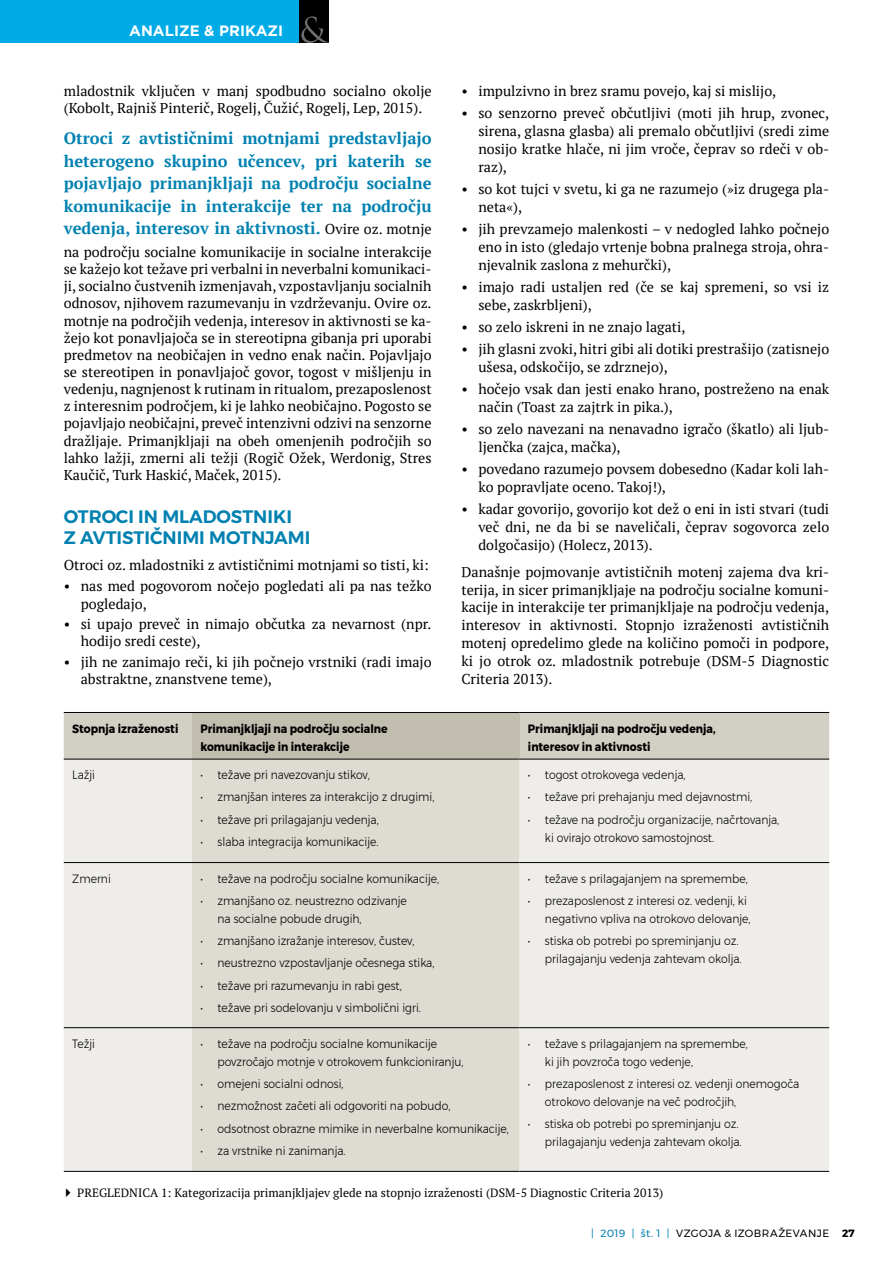
<style>
.page{position:relative;width:893px;height:1263px;background:#fff}
.page>*{position:absolute;margin:0;border:0;box-sizing:border-box;transform-origin:0 0}
.t1{font:600 18px/21.6px "Montserrat";color:#0081b0}
.t2{font:700 16.5px/22.5px "PT Serif";color:#0081b0;text-align:justify}
.t3{font:700 15px "Gotham";color:#fff}
.t4{font:14.25px/17.9px "PT Serif";color:#000}
.t5{font:300 12px/18px "Montserrat";color:#000;scale:.9 1}
.t6{font:700 12px/18px "Montserrat";color:#000;scale:.9 1}
.t7{font:12px "PT Serif";color:#000}
.t8{font:10.5px "Montserrat";letter-spacing:.04em;color:#000}
.t9{font:700 10.5px "Montserrat";color:#000}
.s1{font-weight:400;font-size:14.25px;color:#000}
.s2{color:#0081b0}
</style>
<div class="page">
<div style="left:0;top:0;width:299px;height:43px;background:#00abe6"></div>
<div style="left:299px;top:0;width:29px;height:43px;background:#000"></div>
<svg style="left:301px;top:16px;width:27px;height:27px"></svg>
<div style="left:64px;top:713px;width:765px;height:46px;background:#d2cfc4"></div>
<div style="left:192px;top:712px;width:327px;height:47px;background:#c1beaf"></div>
<div style="left:64px;top:760px;width:765px;height:411px;background:#efedea"></div>
<div style="left:192px;top:760px;width:327px;height:411px;background:#dddbd2"></div>
<hr style="left:64px;top:712px;width:128px;height:1px;background:#000">
<hr style="left:192px;top:712px;width:327px;height:1px;background:#000">
<hr style="left:519px;top:712px;width:310px;height:1px;background:#000">
<hr style="left:64px;top:759px;width:128px;height:1px;background:#000">
<hr style="left:192px;top:759px;width:327px;height:1px;background:#000">
<hr style="left:519px;top:759px;width:310px;height:1px;background:#000">
<hr style="left:64px;top:862px;width:128px;height:1px;background:#000">
<hr style="left:192px;top:862px;width:327px;height:1px;background:#000">
<hr style="left:519px;top:862px;width:310px;height:1px;background:#000">
<hr style="left:64px;top:1027px;width:128px;height:1px;background:#000">
<hr style="left:192px;top:1027px;width:327px;height:1px;background:#000">
<hr style="left:519px;top:1027px;width:310px;height:1px;background:#000">
<hr style="left:64px;top:1171px;width:128px;height:1px;background:#000">
<hr style="left:192px;top:1171px;width:327px;height:1px;background:#000">
<hr style="left:519px;top:1171px;width:310px;height:1px;background:#000">
<p class="t3" style="left:129px;top:21px;width:137px">ANALIZE &amp; PRI KAZI</p>
<p class="t4" style="left:64px;top:82px;width:369px;line-height:17.1px">mladostnik vključen v manj spodbudno socialno okolje (Kobolt, Rajniš Pinterič, Rogelj, Čužić, Rogelj, Lep, 2015).</p>
<p class="t2" style="left:64px;top:127px;width:369px">Otroci z avtističnimi motnjami predstavljajo heterogeno skupino učencev, pri katerih se pojavljajo primanjkljaji na področju socialne komunikacije in interakcije ter na področju vedenja, interesov in aktivnosti. <span class="s1">Ovire oz. motnje</span></p>
<p class="t4" style="left:64px;top:243px;width:369px;line-height:17.1px;text-align:justify">na področju socialne komunikacije in socialne interakcije se kažejo kot težave pri verbalni in neverbalni komunikaci&shy;ji, socialno čustvenih izmenjavah, vzpostavljanju socialnih odnosov, njihovem razumevanju in vzdrževanju. Ovire oz. motnje na področjih vedenja, interesov in aktivnosti se ka&shy;žejo kot ponavljajoča se in stereotipna gibanja pri uporabi predmetov na neobičajen in vedno enak način. Pojavljajo se stereotipen in ponavljajoč govor, togost v mišljenju in vedenju, nagnjenost k rutinam in ritualom, prezaposlenost z interesnim področjem, ki je lahko neobičajno. Pogosto se pojavljajo neobičajni, preveč intenzivni odzivi na senzorne dražljaje. Primanjkljaji na obeh omenjenih področjih so lahko lažji, zmerni ali težji (Rogič Ožek, Werdonig, Stres Kaučič, Turk Haskić, Maček, 2015).</p>
<p class="t1" style="left:64px;top:505px;width:230px">OTROCI IN MLADOSTNIKI<br>Z AVTISTIČN IMI MOTNJA</p>
<p class="t1" style="left:288px;top:527px;width:24px">MI</p>
<p class="t4" style="left:64px;top:556px;width:367px">Otroci oz. mladostniki z avtističnimi motnjami so tisti, ki:</p>
<p class="t4" style="left:81px;top:578px;width:352px;line-height:17.1px;text-indent:-17px">• nas med pogovorom nočejo pogledati ali pa nas težko pogledajo,</p>
<p class="t4" style="left:81px;top:615px;width:352px;line-height:17.1px;text-indent:-17px">• si upajo preveč in nimajo občutka za nevarnost (npr. hodijo sredi ceste),</p>
<p class="t4" style="left:81px;top:653px;width:352px;line-height:17.1px;text-indent:-17px">• jih ne zanimajo reči, ki jih počnejo vrstniki (radi imajo abstraktne, znanstvene teme),</p>
<p class="t4" style="left:461px;top:82px;width:316px">• impulzivno in brez sramu povejo, kaj si mislijo,</p>
<p class="t4" style="left:478px;top:104px;width:352px;text-align:justify;text-indent:-17px">• so senzorno preveč občutljivi (moti jih hrup, zvonec, sirena, glasna glasba) ali premalo občutljivi (sredi zime nosijo kratke hlače, ni jim vroče, čeprav so rdeči v ob&shy;raz),</p>
<p class="t4" style="left:478px;top:180px;width:352px;text-indent:-17px">• so kot tujci v svetu, ki ga ne razumejo (»iz drugega pla&shy;neta«),</p>
<p class="t4" style="left:478px;top:220px;width:352px;text-align:justify;text-indent:-17px">• jih prevzamejo malenkosti – v nedogled lahko počnejo eno in isto (gledajo vrtenje bobna pralnega stroja, ohra&shy;njevalnik zaslona z mehurčki),</p>
<p class="t4" style="left:478px;top:278px;width:352px;text-indent:-17px">• imajo radi ustaljen red (če se kaj spremeni, so vsi iz sebe, zaskrbljeni),</p>
<p class="t4" style="left:461px;top:318px;width:226px">• so zelo iskreni in ne znajo lagati,</p>
<p class="t4" style="left:478px;top:340px;width:352px;text-indent:-17px">• jih glasni zvoki, hitri gibi ali dotiki prestrašijo (zatisnejo ušesa, odskočijo, se zdrznejo),</p>
<p class="t4" style="left:478px;top:380px;width:352px;text-indent:-17px">• hočejo vsak dan jesti enako hrano, postreženo na enak način (Toast za zajtrk in pika.),</p>
<p class="t4" style="left:478px;top:420px;width:352px;text-indent:-17px">• so zelo navezani na nenavadno igračo (škatlo) ali ljub&shy;ljenčka (zajca, mačka),</p>
<p class="t4" style="left:478px;top:460px;width:352px;text-indent:-17px">• povedano razumejo povsem dobesedno (Kadar koli lah&shy;ko popravljate oceno. Takoj!),</p>
<p class="t4" style="left:478px;top:500px;width:352px;text-align:justify;text-indent:-17px">• kadar govorijo, govorijo kot dež o eni in isti stvari (tudi več dni, ne da bi se naveličali, čeprav sogovorca zelo dolgočasijo) (Holecz, 2013).</p>
<p class="t4" style="left:461px;top:562px;width:369px;text-align:justify">Današnje pojmovanje avtističnih motenj zajema dva kri&shy;terija, in sicer primanjkljaje na področju socialne komuni&shy;kacije in interakcije ter primanjkljaje na področju vedenja, interesov in aktivnosti. Stopnjo izraženosti avtističnih motenj opredelimo glede na količino pomoči in podpore, ki jo otrok oz. mladostnik potrebuje (DSM-5 Diagnostic Criteria 2013).</p>
<p class="t6" style="left:72px;top:719px;width:119px">Stopnja izraženosti</p>
<p class="t6" style="left:201px;top:719px;width:209px">Primanjkljaji na področju socialne komunikacije in interakcije</p>
<p class="t6" style="left:528px;top:719px;width:210px">Primanjkljaji na področju vedenja, interesov in aktivnosti</p>
<p class="t5" style="left:72px;top:766px;width:27px">Lažji</p>
<p class="t5" style="left:201px;top:766px;width:190px">• težave pri navezovanju stikov,</p>
<p class="t5" style="left:201px;top:788px;width:261px">• zmanjšan interes za interakcijo z drugimi,</p>
<p class="t5" style="left:201px;top:810px;width:200px">• težave pri prilagajanju vedenja,</p>
<p class="t5" style="left:201px;top:832px;width:199px">• slaba integracija komunikacije.</p>
<p class="t5" style="left:528px;top:766px;width:177px">• togost otrokovega vedenja,</p>
<p class="t5" style="left:528px;top:788px;width:251px">• težave pri prehajanju med dejavnostmi,</p>
<p class="t5" style="left:545px;top:810px;width:262px;text-indent:-17px">• težave na področju organizacije, načrtovanja, ki ovirajo otrokovo samostojnost.</p>
<p class="t5" style="left:72px;top:869px;width:44px">Zmerni</p>
<p class="t5" style="left:201px;top:869px;width:267px">• težave na področju socialne komunikacije,</p>
<p class="t5" style="left:218px;top:891px;width:212px;text-indent:-17px">• zmanjšano oz. neustrezno odzivanje na socialne pobude drugih,</p>
<p class="t5" style="left:201px;top:932px;width:239px">• zmanjšano izražanje interesov, čustev,</p>
<p class="t5" style="left:201px;top:954px;width:261px">• neustrezno vzpostavljanje očesnega stika,</p>
<p class="t5" style="left:201px;top:976px;width:225px">• težave pri razumevanju in rabi gest,</p>
<p class="t5" style="left:201px;top:998px;width:246px">• težave pri sodelovanju v simbolični igri.</p>
<p class="t5" style="left:72px;top:1034px;width:27px">Težji</p>
<p class="t5" style="left:218px;top:1034px;width:275px;text-indent:-17px">• težave na področju socialne komunikacije povzročajo motnje v otrokovem funkcioniranju,</p>
<p class="t5" style="left:201px;top:1074px;width:160px">• omejeni socialni odnosi,</p>
<p class="t5" style="left:201px;top:1097px;width:279px">• nezmožnost začeti ali odgovoriti na pobudo,</p>
<p class="t5" style="left:201px;top:1119px;width:344px">• odsotnost obrazne mimike in neverbalne komunikacije,</p>
<p class="t5" style="left:201px;top:1141px;width:163px">• za vrstnike ni zanimanja.</p>
<p class="t5" style="left:528px;top:869px;width:246px">• težave s prilagajanjem na spremembe,</p>
<p class="t5" style="left:545px;top:891px;width:230px;text-indent:-17px">• prezaposlenost z interesi oz. vedenji, ki negativno vpliva na otrokovo delovanje,</p>
<p class="t5" style="left:528px;top:932px;width:239px;text-align:right">• stiska ob potrebi po spreminjanju oz. prilagajanju vedenja zahtevam okolja.</p>
<p class="t5" style="left:545px;top:1034px;width:227px;text-indent:-17px">• težave s prilagajanjem na spremembe, ki jih povzroča togo vedenje,</p>
<p class="t5" style="left:545px;top:1074px;width:284px;text-indent:-17px">• prezaposlenost z interesi oz. vedenji onemogoča otrokovo delovanje na več področjih,</p>
<p class="t5" style="left:528px;top:1115px;width:239px;text-align:right">• stiska ob potrebi po spreminjanju oz. prilagajanju vedenja zahtevam okolja.</p>
<p class="t7" style="left:77px;top:1185px;width:16px">Preglednica</p>
<p class="t7" style="left:161px;top:1185px;width:504px">1: Kategorizacija primanjkljajev glede na stopnjo izraženosti (DSM-5 Diagnostic Criteria 2013)</p>
<p class="t8" style="left:591px;top:1225px;width:238px"><span class="s2">| 2019 | ŠT. 1 |</span> VZGOJA &amp; IZOBRAŽEVANJE</p>
<p class="t9" style="left:842px;top:1225px;width:14px">27</p>
</div>
